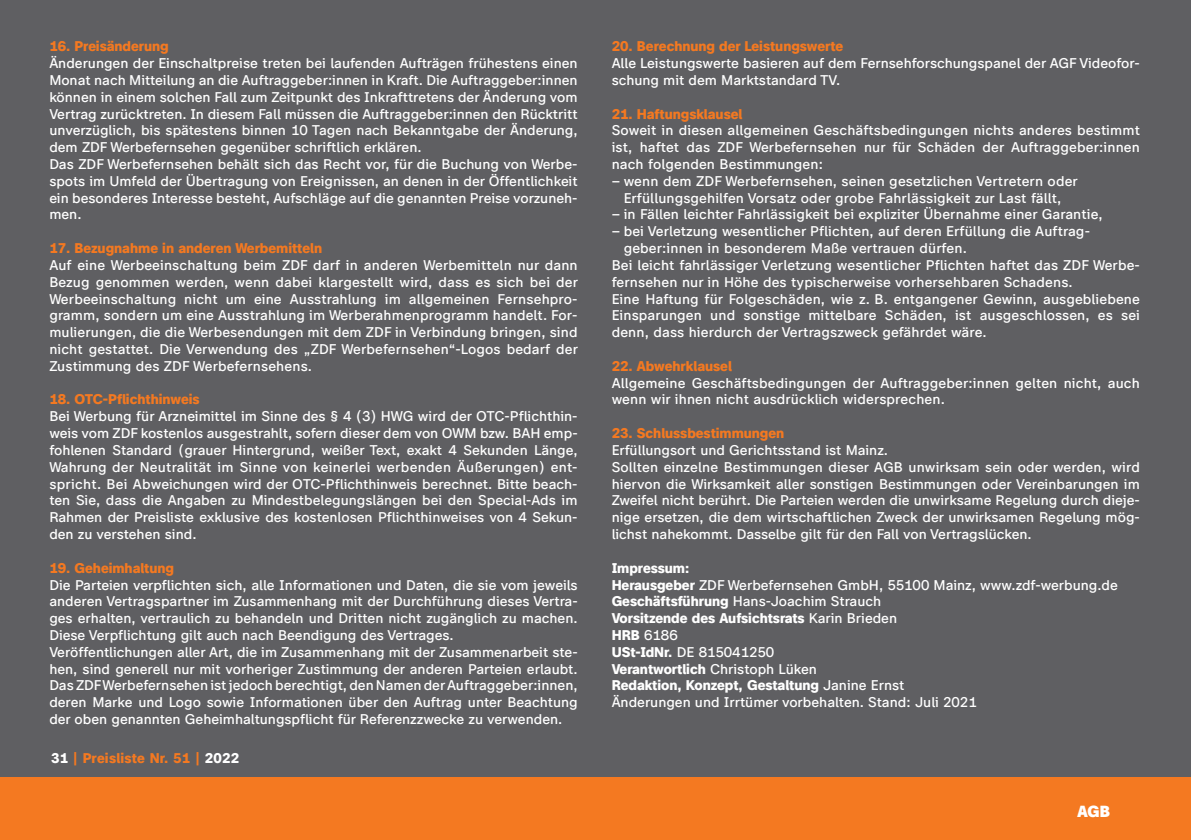
<style>
.page{position:relative;width:1191px;height:840px;background:#fff}
.page>*{position:absolute;margin:0;border:0;box-sizing:border-box;transform-origin:0 0}
.t1{font:900 16px "ZDF Type";color:#fff}
.t2{font:500 14px/16.8px "ZDF Type";color:#fff}
.t3{font:800 14px "ZDF Type";color:#f47921}
.t4{font:800 14px "ZDF Type";letter-spacing:.02em;color:#f47921}
.s1{color:#fff}
.s2{font-weight:800}
</style>
<div class="page">
<div style="left:0;top:0;width:1191px;height:816px;background:#5f5f62"></div>
<div style="left:0;top:777px;width:1191px;height:62px;background:#f47921"></div>
<p class="t3" style="left:49px;top:38px;width:121px">16. Preisänderung</p>
<p class="t2" style="left:49px;top:55px;width:530px">Änderungen der Einschaltpreise treten bei laufenden Aufträgen frühestens einen Monat nach Mitteilung an die Auftraggeber:innen in Kraft. Die Auftraggeber:innen können in einem solchen Fall zum Zeitpunkt des Inkrafttretens der Änderung vom Vertrag zurücktreten. In diesem Fall müssen die Auftraggeber:innen den Rücktritt unverzüglich, bis spätestens binnen 10 Tagen nach Bekanntgabe der Änderung, dem ZDF Werbefernsehen gegenüber schriftlich erklären.<br>Das ZDF Werbefernsehen behält sich das Recht vor, für die Buchung von Werbe&shy;spots im Umfeld der Übertragung von Ereignissen, an denen in der Öffentlichkeit ein besonderes Interesse besteht, Aufschläge auf die genannten Preise vorzuneh&shy;men.</p>
<p class="t3" style="left:49px;top:240px;width:274px">17. Bezugnahme in anderen Werbemitteln</p>
<p class="t2" style="left:49px;top:257px;width:530px;text-align:justify">Auf eine Werbeeinschaltung beim ZDF darf in anderen Werbemitteln nur dann Bezug genommen werden, wenn dabei klargestellt wird, dass es sich bei der Werbeeinschaltung nicht um eine Ausstrahlung im allgemeinen Fernsehpro&shy;gramm, sondern um eine Ausstrahlung im Werberahmenprogramm handelt. For&shy;mulierungen, die die Werbesendungen mit dem ZDF in Verbindung bringen, sind nicht gestattet. Die Verwendung des „ZDF Werbefernsehen“-Logos bedarf der Zustimmung des ZDF Werbefernsehens.</p>
<p class="t3" style="left:49px;top:391px;width:152px">18. OTC-Pflichthinweis</p>
<p class="t2" style="left:49px;top:408px;width:530px;text-align:justify">Bei Werbung für Arzneimittel im Sinne des § 4 (3) HWG wird der OTC-Pflichthin&shy;weis vom ZDF kostenlos ausgestrahlt, sofern dieser dem von OWM bzw. BAH emp&shy;fohlenen Standard (grauer Hintergrund, weißer Text, exakt 4 Sekunden Länge, Wahrung der Neutralität im Sinne von keinerlei werbenden Äußerungen) ent&shy;spricht. Bei Abweichungen wird der OTC-Pflichthinweis berechnet. Bitte beach&shy;ten Sie, dass die Angaben zu Mindestbelegungslängen bei den Special-Ads im Rahmen der Preisliste exklusive des kostenlosen Pflichthinweises von 4 Sekun&shy;den zu verstehen sind.</p>
<p class="t3" style="left:49px;top:559px;width:126px">19. Geheimhaltung</p>
<p class="t2" style="left:49px;top:576px;width:530px">Die Parteien verpflichten sich, alle Informationen und Daten, die sie vom jeweils anderen Vertragspartner im Zusammenhang mit der Durchführung dieses Vertra&shy;ges erhalten, vertraulich zu behandeln und Dritten nicht zugänglich zu machen.<br>Diese Verpflichtung gilt auch nach Beendigung des Vertrages.<br>Veröffentlichungen aller Art, die im Zusammenhang mit der Zusammenarbeit ste&shy;hen, sind generell nur mit vorheriger Zustimmung der anderen Parteien erlaubt.<br>Das ZDF Werbefernsehen ist jedoch berechtigt, den Namen der Auftraggeber:innen, deren Marke und Logo sowie Informationen über den Auftrag unter Beachtung der oben genannten Geheimhaltungspflicht für Referenzzwecke zu verwenden.</p>
<p class="t4" style="left:51px;top:748px;width:190px"><span class="s1">31</span> | Preisliste Nr. 51 | <span class="s1">2022</span></p>
<p class="t3" style="left:611px;top:38px;width:233px">20. Berechnung der Leistungswerte</p>
<p class="t2" style="left:611px;top:55px;width:530px">Alle Leistungswerte basieren auf dem Fernsehforschungspanel der AGF Videofor&shy;schung mit dem Marktstandard TV.</p>
<p class="t3" style="left:611px;top:105px;width:132px">21. Haftungsklausel</p>
<p class="t2" style="left:611px;top:122px;width:530px;text-align:justify">Soweit in diesen allgemeinen Geschäftsbedingungen nichts anderes bestimmt ist, haftet das ZDF Werbefernsehen nur für Schäden der Auftraggeber:innen nach folgenden Bestimmungen:</p>
<p class="t2" style="left:611px;top:173px;width:468px;text-align:center">– wenn dem ZDF Werbefernsehen, seinen gesetzlichen Vertretern oder<br>Erfüllungsgehilfen Vorsatz oder grobe Fahrlässigkeit zur Last fällt,</p>
<p class="t2" style="left:611px;top:206px;width:492px">– in Fällen leichter Fahrlässigkeit bei expliziter Übernahme einer Garantie,</p>
<p class="t2" style="left:611px;top:223px;width:480px">– bei Verletzung wesentlicher Pflichten, auf deren Erfüllung die Auftrag-</p>
<p class="t2" style="left:623px;top:240px;width:345px">geber:innen in besonderem Maße vertrauen dürfen.</p>
<p class="t2" style="left:611px;top:257px;width:530px">Bei leicht fahrlässiger Verletzung wesentlicher Pflichten haftet das ZDF Werbe-</p>
<p class="t2" style="left:611px;top:273px;width:462px">fernsehen nur in Höhe des typischerweise vorhersehbaren Schadens.</p>
<p class="t2" style="left:611px;top:290px;width:530px">Eine Haftung für Folgeschäden, wie z. B. entgangener Gewinn, ausgebliebene</p>
<p class="t2" style="left:611px;top:307px;width:530px">Einsparungen und sonstige mittelbare Schäden, ist ausgeschlossen, es sei</p>
<p class="t2" style="left:611px;top:324px;width:376px">denn, dass hierdurch der Vertragszweck gefährdet wäre.</p>
<p class="t3" style="left:611px;top:357px;width:122px">22. Abwehrklausel</p>
<p class="t2" style="left:611px;top:374px;width:530px">Allgemeine Geschäftsbedingungen der Auftraggeber:innen gelten nicht, auch wenn wir ihnen nicht ausdrücklich widersprechen.</p>
<p class="t3" style="left:611px;top:424px;width:174px">23. Schlussbestimmungen</p>
<p class="t2" style="left:611px;top:441px;width:530px">Erfüllungsort und Gerichtsstand ist Mainz.<br>Sollten einzelne Bestimmungen dieser AGB unwirksam sein oder werden, wird hiervon die Wirksamkeit aller sonstigen Bestimmungen oder Vereinbarungen im Zweifel nicht berührt. Die Parteien werden die unwirksame Regelung durch dieje&shy;nige ersetzen, die dem wirtschaftlichen Zweck der unwirksamen Regelung mög&shy;lichst nahekommt. Dasselbe gilt für den Fall von Vertragslücken.</p>
<p class="t2" style="left:611px;top:559px;width:507px"><span class="s2">Impressum:<br>Herausgeber</span> ZDF Werbefernsehen GmbH, 55100 Mainz, www.zdf-werbung.de <span class="s2">Geschäftsführung</span> Hans-Joachim Strauch<br><span class="s2">Vorsitzende des Aufsichtsrats</span> Karin Brieden<br><span class="s2">HRB</span> 6186<br><span class="s2">USt-IdNr.</span> DE 815041250<br><span class="s2">Verantwortlich</span> Christoph Lüken<br><span class="s2">Redaktion, Konzept, Gestaltung</span> Janine Ernst<br>Änderungen und Irrtümer vorbehalten. Stand: Juli 2021</p>
<p class="t1" style="left:1077px;top:801px;width:34px">AGB</p>
</div>
